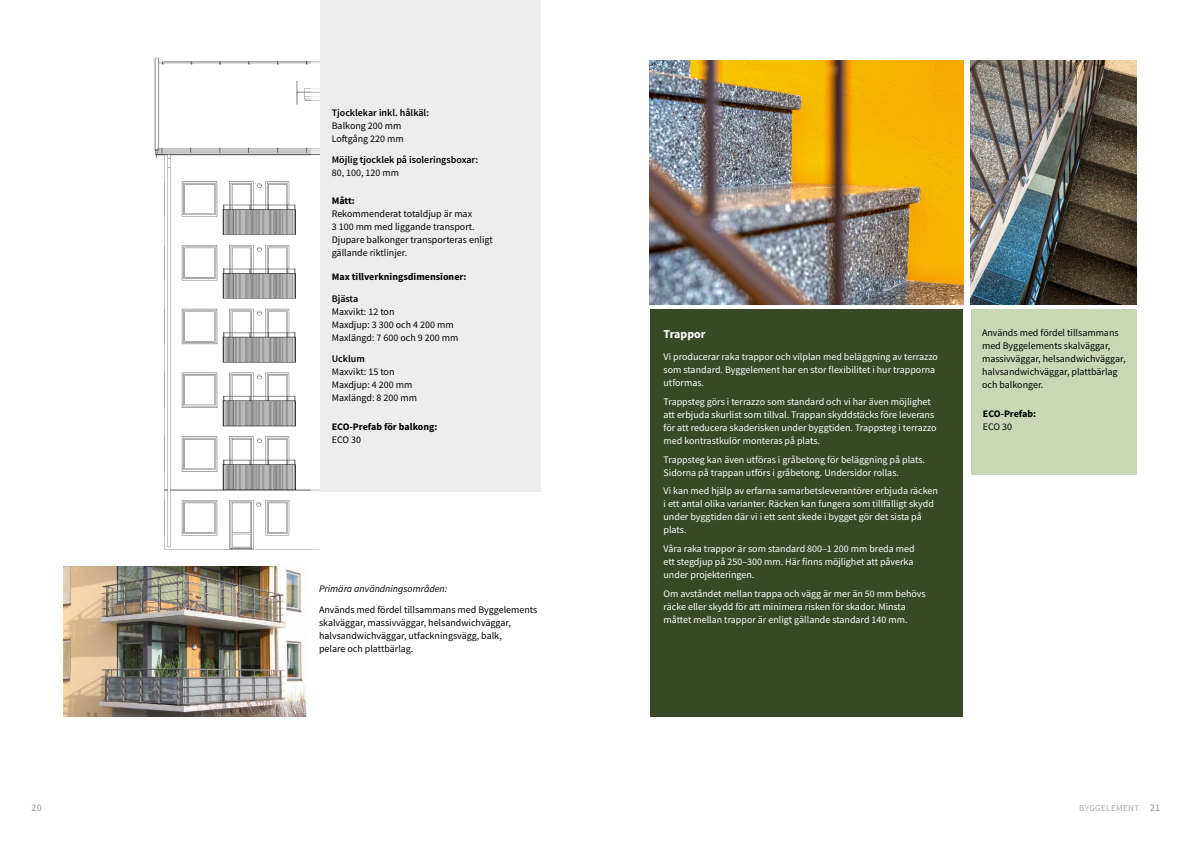
<style>
.page{position:relative;width:1191px;height:842px;background:#fff}
.page>*{position:absolute;margin:0;border:0;box-sizing:border-box;transform-origin:0 0}
.t1{font:700 12px "Source Sans Pro";color:#fff}
.t2{font:10px/13px "Source Sans Pro";color:#fff}
.t3{font:10px/13px "Source Sans Pro";color:#000}
.t4{font:600 10px "Source Sans Pro";color:#000}
.t5{font:700 10px "Source Sans Pro";color:#000}
.t6{font:italic 10px "Source Sans Pro";color:#000}
.t7{font:10px "Source Sans Pro";color:#919293}
.t8{font:9px "Source Sans Pro";letter-spacing:.04em;color:#aaabaa}
.s1{font-size:10px;color:#919293}
</style>
<div class="page">
<div style="left:320px;top:0;width:220px;height:492px;background:#ededed"></div>
<div style="left:650px;top:309px;width:313px;height:408px;background:#394826"></div>
<img style="left:650px;top:61px;width:313px;height:243px">
<img style="left:970px;top:61px;width:166px;height:243px">
<div style="left:970px;top:309px;width:166px;height:166px;background:#cad7b6"></div>
<img style="left:64px;top:567px;width:242px;height:150px">
<img style="left:154px;top:57px;width:166px;height:493px">
<p class="t4" style="left:332px;top:106px;width:99px">Tjocklekar inkl. hålkäl:</p>
<p class="t3" style="left:332px;top:119px;width:73px">Balkong 200 mm<br>Loftgång 220 mm</p>
<p class="t4" style="left:332px;top:154px;width:148px">Möjlig tjocklek på isoleringsboxar:</p>
<p class="t3" style="left:332px;top:167px;width:69px">80, 100, 120 mm</p>
<p class="t5" style="left:332px;top:193px;width:25px">Mått:</p>
<p class="t3" style="left:332px;top:207px;width:163px">Rekommenderat totaldjup är max<br>3 100 mm med liggande transport.<br>Djupare balkonger transporteras enligt gällande riktlinjer.</p>
<p class="t5" style="left:332px;top:270px;width:136px">Max tillverkningsdimensioner:</p>
<p class="t4" style="left:332px;top:292px;width:28px">Bjästa</p>
<p class="t3" style="left:332px;top:305px;width:128px">Maxvikt: 12 ton<br>Maxdjup: 3 300 och 4 200 mm<br>Maxlängd: 7 600 och 9 200 mm</p>
<p class="t4" style="left:332px;top:352px;width:35px">Ucklum</p>
<p class="t3" style="left:332px;top:365px;width:87px">Maxvikt: 15 ton<br>Maxdjup: 4 200 mm<br>Maxlängd: 8 200 mm</p>
<p class="t5" style="left:332px;top:420px;width:107px">ECO-Prefab för balkong:</p>
<p class="t3" style="left:332px;top:433px;width:31px">ECO 30</p>
<p class="t6" style="left:319px;top:582px;width:130px">Primära användningsområden:</p>
<p class="t3" style="left:319px;top:603px;width:220px">Används med fördel tillsammans med Byggelements skalväggar, massivväggar, helsandwichväggar, halvsandwichväggar, utfackningsvägg, balk,<br>pelare och plattbärlag.</p>
<p class="t1" style="left:663px;top:326px;width:44px">Trappor</p>
<p class="t2" style="left:663px;top:351px;width:276px">Vi producerar raka trappor och vilplan med beläggning av terrazzo som standard. Byggelement har en stor flexibilitet i hur trapporna utformas.</p>
<p class="t2" style="left:663px;top:395px;width:275px">Trappsteg görs i terrazzo som standard och vi har även möjlighet att erbjuda skurlist som tillval. Trappan skyddstäcks före leverans för att reducera skaderisken under byggtiden. Trappsteg i terrazzo med kontrastkulör monteras på plats.</p>
<p class="t2" style="left:663px;top:453px;width:263px">Trappsteg kan även utföras i gråbetong för beläggning på plats.<br>Sidorna på trappan utförs i gråbetong. Undersidor rollas.</p>
<p class="t2" style="left:663px;top:485px;width:276px">Vi kan med hjälp av erfarna samarbetsleverantörer erbjuda räcken i ett antal olika varianter. Räcken kan fungera som tillfälligt skydd under byggtiden där vi i ett sent skede i bygget gör det sista på plats.</p>
<p class="t2" style="left:663px;top:542px;width:253px">Våra raka trappor är som standard 800–1 200 mm breda med ett stegdjup på 250–300 mm. Här finns möjlighet att påverka under projekteringen.</p>
<p class="t2" style="left:663px;top:587px;width:264px">Om avståndet mellan trappa och vägg är mer än 50 mm behövs räcke eller skydd för att minimera risken för skador. Minsta måttet mellan trappor är enligt gällande standard 140 mm.</p>
<p class="t3" style="left:982px;top:326px;width:145px">Används med fördel tillsammans med Byggelements skalväggar, massivväggar, helsandwichväggar, halvsandwichväggar, plattbärlag och balkonger.</p>
<p class="t5" style="left:983px;top:407px;width:55px">ECO-Prefab:</p>
<p class="t3" style="left:983px;top:420px;width:31px">ECO 30</p>
<p class="t7" style="left:31px;top:801px;width:12px">20</p>
<p class="t8" style="left:1079px;top:802px;width:82px">BYGGELEMENT <span class="s1">21</span></p>
</div>
